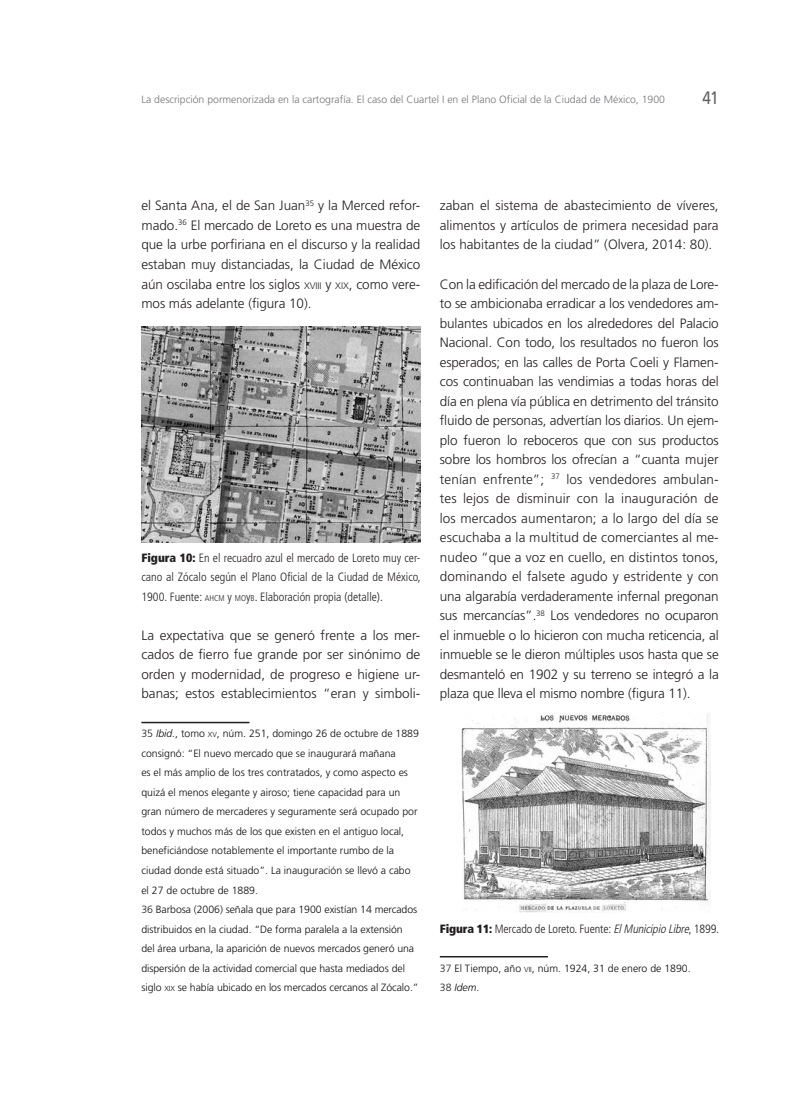
<style>
.page{position:relative;width:809px;height:1106px;background:#fff}
.page>*{position:absolute;margin:0;border:0;box-sizing:border-box;transform-origin:0 0}
.t1{font:18px "Frutiger";color:#636366;scale:.85 1}
.Cuerpo{font:300 13.5px/19.5px "Frutiger";letter-spacing:-.005em;color:#231f20;text-align:justify}
.fig{font:300 condensed 12px/19.5px "Frutiger";color:#231f20;text-align:justify}
.nota{font:300 10.5px/19.5px "Frutiger";color:#0d0d0d}
.t2{font:300 10.5px "Frutiger";color:#757679}
.nota-2{font:italic 300 10.5px "Frutiger";color:#0d0d0d}
.s1{font-size:9.45px}
.s2{font-weight:900}
.s3{font-size:8.4px}
.s4{color:#231f20}
.s5{font-style:italic}
.s6{font-size:7.35px}
.s7{font-style:inherit}
.s8{font-style:normal;color:#231f20}
.s9{font-style:normal}
</style>
<div class="page">
<hr style="left:141px;top:721px;width:108px;height:2px;background:#231f20">
<hr style="left:439px;top:955px;width:108px;height:2px;background:#231f20">
<img style="left:141px;top:326px;width:279px;height:216px">
<img style="left:461px;top:712px;width:249px;height:200px">
<p class="t2" style="left:141px;top:93px;width:525px">La descripción pormenorizada en la cartografía. El caso del Cuartel I en el Plano Oficial de la Ciudad de México, 1900</p>
<h1 class="t1" style="left:702px;top:87px;width:21px">41</h1>
<p class="Cuerpo" style="left:141px;top:196px;width:280px">el Santa Ana, el de San Juan<sup>35</sup> y la Merced refor&shy;mado.<sup>36</sup> El mercado de Loreto es una muestra de que la urbe porfiriana en el discurso y la realidad estaban muy distanciadas, la Ciudad de México aún oscilaba entre los siglos <span class="s1">XVIII</span> y <span class="s1">XIX</span>, como vere&shy;mos más adelante (figura 10).</p>
<p class="fig" style="left:141px;top:548px;width:281px"><span class="s2">Figura 10:</span> En el recuadro azul el mercado de Loreto muy cer&shy;cano al Zócalo según el Plano Oficial de la Ciudad de México, 1900. Fuente: <span class="s3">AHCM</span> y <span class="s3">MO</span>y<span class="s3">B</span>. Elaboración propia (detalle).</p>
<p class="Cuerpo" style="left:141px;top:625px;width:280px">La expectativa que se generó frente a los mer&shy;cados de fierro fue grande por ser sinónimo de orden y modernidad, de progreso e higiene ur&shy;banas; estos establecimientos “eran y simboli-</p>
<p class="nota" style="left:141px;top:724px;width:279px"><span class="s4">35</span> <span class="s5">Ibid.</span>, tomo <span class="s6">XV</span><span class="s7">,</span> núm. 251, domingo 26 de octubre de 1889 consignó: “El nuevo mercado que se inaugurará mañana<br>es el más amplio de los tres contratados, y como aspecto es quizá el menos elegante y airoso; tiene capacidad para un gran número de mercaderes y seguramente será ocupado por todos y muchos más de los que existen en el antiguo local, beneficiándose notablemente el importante rumbo de la ciudad donde está situado”. La inauguración se llevó a cabo el 27 de octubre de 1889.</p>
<p class="nota" style="left:141px;top:899px;width:279px"><span class="s4">36</span> Barbosa (2006) señala que para 1900 existían 14 mercados distribuidos en la ciudad. “De forma paralela a la extensión del área urbana, la aparición de nuevos mercados generó una dispersión de la actividad comercial que hasta mediados del siglo <span class="s6">XIX</span> se había ubicado en los mercados cercanos al Zócalo.”</p>
<p class="Cuerpo" style="left:439px;top:196px;width:280px">zaban el sistema de abastecimiento de víveres, alimentos y artículos de primera necesidad para los habitantes de la ciudad” (Olvera, 2014: 80).</p>
<p class="Cuerpo" style="left:439px;top:274px;width:280px">Con la edificación del mercado de la plaza de Lore&shy;to se ambicionaba erradicar a los vendedores am&shy;bulantes ubicados en los alrededores del Palacio Nacional. Con todo, los resultados no fueron los esperados; en las calles de Porta Coeli y Flamen&shy;cos continuaban las vendimias a todas horas del día en plena vía pública en detrimento del tránsito fluido de personas, advertían los diarios. Un ejem&shy;plo fueron lo reboceros que con sus productos sobre los hombros los ofrecían a “cuanta mujer tenían enfrente”; <sup>37</sup> los vendedores ambulan&shy;tes lejos de disminuir con la inauguración de los mercados aumentaron; a lo largo del día se escuchaba a la multitud de comerciantes al me&shy;nudeo “que a voz en cuello, en distintos tonos, dominando el falsete agudo y estridente y con una algarabía verdaderamente infernal pregonan sus mercancías”.<sup>38</sup> Los vendedores no ocuparon el inmueble o lo hicieron con mucha reticencia, al inmueble se le dieron múltiples usos hasta que se desmanteló en 1902 y su terreno se integró a la plaza que lleva el mismo nombre (figura 11).</p>
<p class="fig" style="left:439px;top:918px;width:281px"><span class="s2">Figura 11:</span> Mercado de Loreto. Fuente: <span class="s5">ElMunicipioLibre</span>, 1899.</p>
<p class="nota" style="left:439px;top:958px;width:252px"><span class="s4">37</span> El Tiempo, año <span class="s6">VII</span>, núm. 1924, 31 de enero de 1890.</p>
<p class="nota-2" style="left:439px;top:981px;width:41px"><span class="s8">38</span> Idem<span class="s9">.</span></p>
</div>
